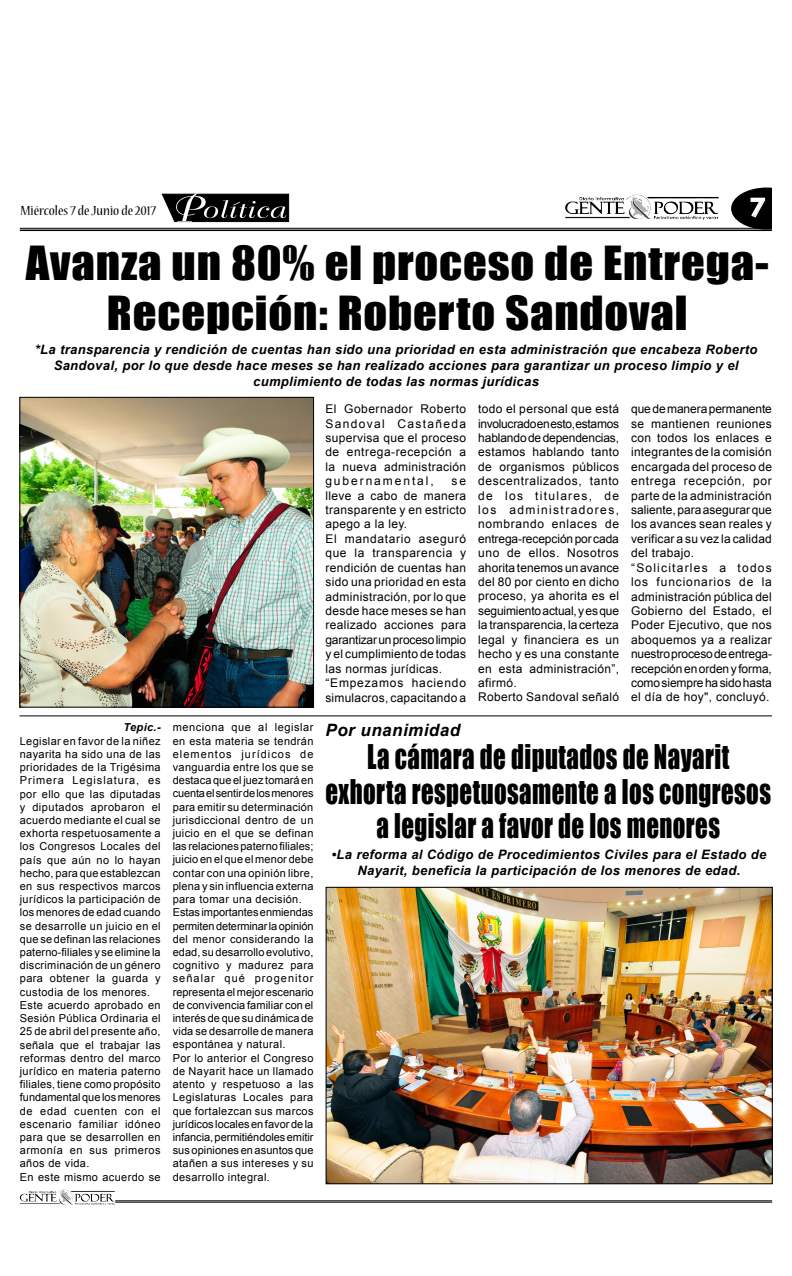
<style>
.page{position:relative;width:792px;height:1276px;background:#fff}
.page>*{position:absolute;margin:0;border:0;box-sizing:border-box;transform-origin:0 0}
.t1{font:43.2px/50.6px "Impact";letter-spacing:.02em;color:#000;text-align:center;scale:1.08 1}
.t2{font:31.3px/34.4px "Impact";letter-spacing:.02em;color:#000;text-align:center;scale:.79 1}
.t3{font:700 25.2px "Century Gothic";color:#fff;scale:1.14 1}
.t4{font:italic 700 17px "Arial";letter-spacing:.03em;color:#000}
.t5{font:condensed 14.6px "Nueva Std";color:#000;scale:1.14 1}
.t6{font:italic 700 13px/15.6px "Arial";letter-spacing:.03em;color:#000;text-align:center}
.t7{font:12px/14.4px "Arial";letter-spacing:.03em;color:#000}
.t8{font:11px/13.2px "Arial";letter-spacing:.03em;color:#000}
.t9{font:italic 700 11px "Arial";letter-spacing:.03em;color:#000}
</style>
<div class="page">
<svg style="left:731px;top:187px;width:41px;height:41px"></svg>
<hr style="left:20px;top:228px;width:752px;height:1px;background:#000">
<hr style="left:20px;top:229px;width:752px;height:2px;background:#000">
<img style="left:626px;top:195px;width:24px;height:20px">
<hr style="left:115px;top:1200px;width:657px;height:1px;background:#000">
<hr style="left:115px;top:1201px;width:657px;height:1px;background:#000">
<img style="left:58px;top:1189px;width:14px;height:13px">
<svg style="left:161px;top:193px;width:129px;height:30px;background:#3e3e3e"></svg>
<hr style="left:20px;top:715px;width:752px;height:1px;background:#000">
<img style="left:328px;top:889px;width:443px;height:293px">
<div style="left:326px;top:887px;width:447px;height:297px;border:1px solid #000"></div>
<img style="left:21px;top:399px;width:291px;height:306px">
<div style="left:19px;top:397px;width:295px;height:310px;border:1px solid #000"></div>
<h3 class="t5" style="left:20px;top:204px;width:120px">Miércoles 7 de Junio de 2017</h3>
<h3 class="t3" style="left:749px;top:188px;width:16px">7</h3>
<h1 class="t1" style="left:26px;top:236px;width:689px">Avanza un 80% el proceso de Entrega-<br>Recepción: Roberto Sandoval</h1>
<p class="t6" style="left:35px;top:342px;width:724px">*La transparencia y rendición de cuentas han sido una prioridad en esta administración que encabeza Roberto<br>Sandoval, por lo que desde hace meses se han realizado acciones para garantizar un proceso limpio y el cumplimiento de todas las normas jurídicas</p>
<p class="t9" style="left:124px;top:720px;width:39px">Tepic.-</p>
<p class="t8" style="left:20px;top:734px;width:142px">Legislar en favor de la niñez nayarita ha sido una de las prioridades de la Trigésima<br>Primera Legislatura, es por ello que las diputadas y diputados aprobaron el acuerdo mediante el cual se exhorta respetuosamente a los Congresos Locales del país que aún no lo hayan hecho, para que establezcan en sus respectivos marcos jurídicos la participación de los menores de edad cuando se desarrolle un juicio en el que se definan las relaciones paterno-filiales y se elimine la discriminación de un género para obtener la guarda y custodia de los menores.<br>Este acuerdo aprobado en<br>Sesión Pública Ordinaria el<br>25 de abril del presente año, señala que el trabajar las reformas dentro del marco jurídico en materia paterno filiales, tiene como propósito fundamental que los menores de edad cuenten con el escenario familiar idóneo para que se desarrollen en armonía en sus primeros años de vida.<br>En este mismo acuerdo se</p>
<p class="t8" style="left:173px;top:721px;width:142px">menciona que al legislar en esta materia se tendrán elementos jurídicos de vanguardia entre los que se destaca que el juez tomará en cuenta el sentir de los menores para emitir su determinación jurisdiccional dentro de un juicio en el que se definan las relaciones paterno filiales; juicio en el que el menor debe contar con una opinión libre, plena y sin influencia externa para tomar una decisión.<br>Estas importantes enmiendas permiten determinar la opinión del menor considerando la edad, su desarrollo evolutivo, cognitivo y madurez para señalar qué progenitor representa el mejor escenario de convivencia familiar con el interés de que su dinámica de vida se desarrolle de manera espontánea y natural.<br>Por lo anterior el Congreso de Nayarit hace un llamado atento y respetuoso a las<br>Legislaturas Locales para que fortalezcan sus marcos jurídicos locales en favor de la infancia, permitiéndoles emitir sus opiniones en asuntos que atañen a sus intereses y su desarrollo integral.</p>
<p class="t7" style="left:325px;top:402px;width:142px;text-align:justify">El Gobernador Roberto Sandoval Castañeda supervisa que el proceso de entrega-recepción a la nueva administración gubernamental,</p>
<p class="t7" style="left:325px;top:474px;width:142px;text-indent:126px">se lleve a cabo de manera transparente y en estricto apego a la ley.<br>El mandatario aseguró que la transparencia y rendición de cuentas han sido una prioridad en esta administración, por lo que desde hace meses se han realizado acciones para garantizar un proceso limpio y el cumplimiento de todas las normas jurídicas. “Empezamos haciendo simulacros, capacitando a</p>
<h3 class="t4" style="left:326px;top:718px;width:136px">Por unanimidad</h3>
<p class="t7" style="left:478px;top:402px;width:142px">todo el personal que está involucrado en esto, estamos hablando de dependencias, estamos hablando tanto de organismos públicos descentralizados, tanto de los titulares, de los administradores, nombrando enlaces de entrega-recepción por cada uno de ellos. Nosotros ahorita tenemos un avance del 80 por ciento en dicho proceso, ya ahorita es el seguimiento actual, y es que la transparencia, la certeza legal y financiera es un hecho y es una constante en esta administración”, afirmó.<br>Roberto Sandoval señaló</p>
<p class="t7" style="left:631px;top:402px;width:142px">que de manera permanente se mantienen reuniones con todos los enlaces e integrantes de la comisión encargada del proceso de entrega recepción, por parte de la administración saliente, para asegurar que los avances sean reales y verificar a su vez la calidad del trabajo. “Solicitarles a todos los funcionarios de la administración pública del<br>Gobierno del Estado, el<br>Poder Ejecutivo, que nos aboquemos ya a realizar nuestro proceso de entrega&shy;recepción en orden y forma, como siempre ha sido hasta el día de hoy", concluyó.</p>
<h2 class="t2" style="left:325px;top:739px;width:566px">La cámara de diputados de Nayarit exhorta respetuosamente a los congresos a legislar a favor de los menores</h2>
<p class="t6" style="left:332px;top:847px;width:436px">•La reforma al Código de Procedimientos Civiles para el Estado de<br>Nayarit, beneficia la participación de los menores de edad.</p>
</div>
